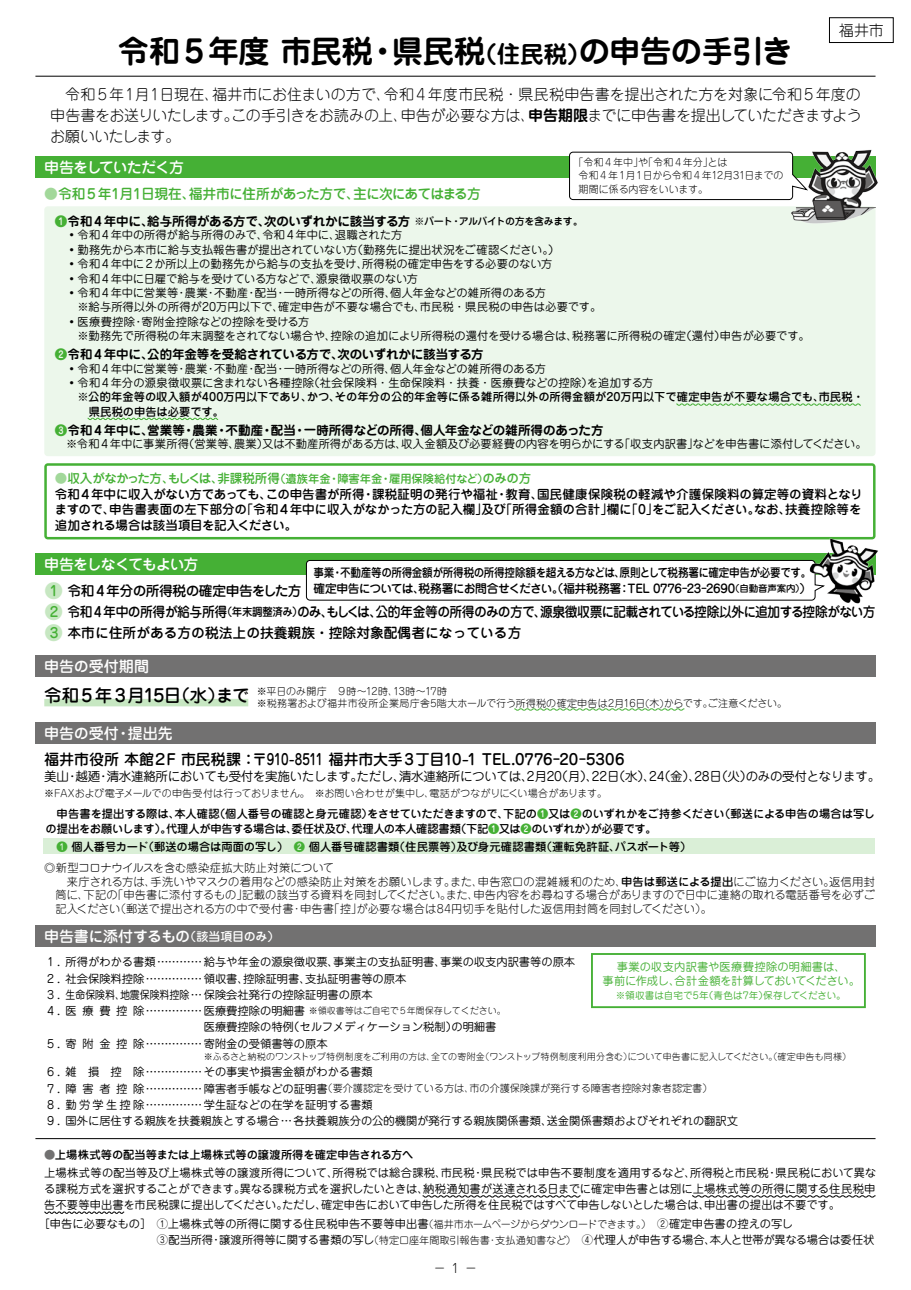
<style>
.page{position:relative;width:911px;height:1290px;background:#fff}
.page>*{position:absolute;margin:0;border:0;box-sizing:border-box;transform-origin:0 0}
.t1{font:700 31.25px "Jun 501 Pro";letter-spacing:-.015em;color:#000}
.t2{font:500 17.5px "Jun 34 Pro";color:#000}
.t3{font:300 15px/21.2px "Jun 101 Pro";letter-spacing:-.025em;color:#000;text-align:justify}
.t4{font:500 15px "Jun 34 Pro";letter-spacing:-.005em;color:#000}
.t5{font:500 15px "Jun 34 Pro";letter-spacing:-.035em;color:#fff}
.t6{font:500 15px "Jun 34 Pro";letter-spacing:-.005em;color:#fff}
.t7{font:500 15px "Jun 34 Pro";letter-spacing:-.075em;color:#fff}
.t8{font:500 15px "Jun 34 Pro";letter-spacing:-.065em;color:#fff}
.t9{font:500 13.75px "Jun 34 Pro";letter-spacing:-.03em;color:#000;scale:.93 1}
.t10{font:500 13.75px "Jun 34 Pro";color:#000}
.t11{font:500 13.75px "Jun 34 Pro";letter-spacing:-.04em;color:#45b035}
.t12{font:500 13.75px "Jun 34 Pro";letter-spacing:-.03em;color:#000}
.t13{font:500 12.5px/15.6px "Jun 34 Pro";letter-spacing:-.005em;color:#000}
.t14{font:700 12.5px "Jun 501 Pro";letter-spacing:-.01em;color:#000}
.t15{font:12.5px "Jun 201 Pro";letter-spacing:-.025em;color:#000}
.t16{font:300 12.5px "Jun 101 Pro";color:#000}
.t17{font:500 11.88px/15px "Jun 34 Pro";letter-spacing:-.035em;color:#000;scale:.89 1}
.t18{font:11.25px/16.2px "Jun 201 Pro";color:#000}
.t19{font:500 11.25px/15px "Jun 34 Pro";color:#000}
.t20{font:300 11.25px/13.8px "Jun 101 Pro";letter-spacing:.005em;color:#000}
.t21{font:11.25px/13.8px "Jun 201 Pro";letter-spacing:.01em;color:#45b035;text-align:center}
.t22{font:11.25px "Jun 201 Pro";letter-spacing:.02em;color:#000}
.t23{font:300 10.12px "Jun 101 Pro";color:#000}
.t24{font:300 10px/13.1px "Jun 101 Pro";letter-spacing:.005em;color:#000}
.t25{font:9.62px "Jun 201 Pro";color:#45b035}
.t26{font:300 9px "Jun 101 Pro";color:#000}
.s1{font-size:23.5px}
.s2{font-family:"Jun 501 Pro";font-weight:700}
.s3{color:#a2d89a}
.s4{color:#45b035}
.s5{font-family:"Jun 34 Pro";font-weight:500;font-size:10px}
.s6{font-family:"Jun 201 Pro";font-weight:400}
.s7{font-size:11.25px;color:#45b035}
.s8{font-size:9.5px}
.s9{font-size:19.25px;color:#c7e7c2}
.s10{font-size:11.25px}
.s11{font-family:"Jun 501 Pro";font-weight:700;color:#45b035}
.s12{font-family:"Jun 34 Pro";font-weight:500}
.s13{font-size:12px}
.s14{font-family:"Jun 201 Pro";font-weight:400;font-size:11.25px}
.s15{color:#727171}
.s16{font-family:"Jun 101 Pro";font-weight:300;font-size:10.12px}
</style>
<div class="page">
<svg style="left:44px;top:463px;width:831px;height:76px"></svg>
<div style="left:44px;top:206px;width:831px;height:250px;background:#ecf7eb;border-radius:4px"></div>
<hr style="left:35px;top:1138px;width:840px;height:1px;background:#000">
<div style="left:44px;top:838px;width:830px;height:16px;background:#daefd7"></div>
<div style="left:44px;top:699px;width:204px;height:7px;background:#c7e7c2"></div>
<hr style="left:35px;top:76px;width:840px;height:1px;background:#000">
<div style="left:35px;top:553px;width:840px;height:22px;background:#45b035"></div>
<div style="left:35px;top:656px;width:840px;height:21px;background:#727171"></div>
<div style="left:35px;top:722px;width:840px;height:21px;background:#727171"></div>
<div style="left:35px;top:157px;width:840px;height:21px;background:#45b035"></div>
<div style="left:829px;top:18px;width:64px;height:25px;border:1px solid #000"></div>
<svg style="left:676px;top:403px;width:185px;height:3px"></svg>
<svg style="left:87px;top:417px;width:132px;height:3px"></svg>
<svg style="left:569px;top:152px;width:222px;height:48px"></svg>
<div style="left:35px;top:925px;width:840px;height:22px;background:#727171"></div>
<div style="left:591px;top:953px;width:275px;height:55px;border:2px solid #45b035"></div>
<svg style="left:422px;top:1195px;width:159px;height:2px"></svg>
<svg style="left:44px;top:1211px;width:81px;height:3px"></svg>
<svg style="left:692px;top:1195px;width:184px;height:2px"></svg>
<img style="left:791px;top:149px;width:87px;height:87px">
<svg style="left:306px;top:560px;width:501px;height:41px"></svg>
<img style="left:807px;top:537px;width:71px;height:67px">
<svg style="left:514px;top:708px;width:171px;height:2px"></svg>
<h3 class="t3" style="left:839px;top:18px;width:47px">福井市</h3>
<h1 class="t1" style="left:118px;top:26px;width:676px">令和5年度 市民税・県民税<span class="s1">（住民税）</span>の申告の手引き</h1>
<h3 class="t3" style="left:50px;top:82px;width:813px">　令和5年1月1日現在、福井市にお住まいの方で、令和4年度市民税・県民税申告書を提出された方を対象に令和5年度の申告書をお送りいたします。この手引きをお読みの上、申告が必要な方は、<span class="s2">申告期限</span>までに申告書を提出していただきますようお願いいたします。</h3>
<p class="t24" style="left:578px;top:155px;width:207px;text-indent:-5px">「令和4 年中」や「令和4 年分」とは<br>令和4年1月1日から令和4年12月31日までの期間に係る内容をいいます。</p>
<h3 class="t8" style="left:44px;top:155px;width:141px">申告をしていただく方</h3>
<p class="t11" style="left:44px;top:183px;width:438px"><span class="s3">●</span>令和 5 年1月1日現在、福井市に住所があった方で、主に次にあてはまる方</p>
<p class="t14" style="left:55px;top:211px;width:529px"><span class="s4">❶</span>令和4 年中に、給与所得がある方で、次のいずれかに該当する方 <span class="s5">※パート・アルバイトの方を含みます。</span></p>
<p class="t18" style="left:66px;top:226px;width:337px">・令和4年中の所得が給与所得のみで、令和4年中に、退職された方</p>
<p class="t18" style="left:66px;top:240px;width:494px">・勤務先から本市に給与支払報告書が提出されていない方（勤務先に提出状況をご確認ください。）</p>
<p class="t18" style="left:66px;top:255px;width:488px">・令和4年中に2か所以上の勤務先から給与の支払を受け、所得税の確定申告をする必要のない方</p>
<p class="t18" style="left:66px;top:269px;width:353px">・令和4 年中に日雇で給与を受けている方などで、源泉徴収票のない方</p>
<p class="t18" style="left:66px;top:283px;width:481px">・令和4 年中に営業等・農業・不動産・配当・一時所得などの所得、個人年金などの雑所得のある方</p>
<p class="t18" style="left:55px;top:298px;width:548px">　　※給与所得以外の所得が20万円以下で、確定申告が不要な場合でも、市民税・県民税の申告は必要です。</p>
<p class="t22" style="left:66px;top:312px;width:244px">・医療費控除・寄附金控除などの控除を受ける方</p>
<p class="t18" style="left:55px;top:326px;width:756px">　　※勤務先で所得税の年末調整をされてない場合や、控除の追加により所得税の還付を受ける場合は、税務署に所得税の確定（還付）申告が必要です。</p>
<p class="t14" style="left:55px;top:345px;width:430px"><span class="s4">❷</span>令和4年中に、公的年金等を受給されている方で、次のいずれかに該当する方</p>
<p class="t18" style="left:66px;top:360px;width:589px;line-height:14.4px">・令和4 年中に営業等・農業・不動産・配当・一時所得などの所得、個人年金などの雑所得のある方<br>・令和4年分の源泉徴収票に含まれない各種控除（社会保険料・生命保険料・扶養・医療費などの控除）を追加する方</p>
<p class="t19" style="left:89px;top:389px;width:777px;line-height:14.4px;text-indent:-34px"><span class="s6">　　</span>※公的年金等の収入額が400万円以下であり、かつ、その年分の公的年金等に係る雑所得以外の所得金額が20万円以下で確定申告が不要な場合でも、市民税・県民税の申告は必要です。</p>
<p class="t14" style="left:55px;top:420px;width:550px"><span class="s4">❸</span>令和4年中に、営業等・農業・不動産・配当・一時所得などの所得、個人年金などの雑所得のあった方</p>
<p class="t18" style="left:66px;top:435px;width:802px">※令和4年中に事業所得（営業等、農業）又は不動産所得がある方は、収入金額及び必要経費の内容を明らかにする「収支内訳書」などを申告書に添付してください。</p>
<p class="t13" style="left:55px;top:469px;width:809px"><span class="s3">●</span><span class="s4">収入がなかった方、もしくは、非課税所得</span><span class="s7">（遺族年金・障害年金・雇用保険給付など）</span><span class="s4">のみの方<br></span>令和４年中に収入がない方であっても、この申告書が所得・課税証明の発行や福祉・教育、国民健康保険税の軽減や介護保険料の算定等の資料となりますので、申告書表面の左下部分の「令和４年中に収入がなかった方の記入欄」及び「所得金額の合計」欄に「0」をご記入ください。なお、扶養控除等を追加される場合は該当項目を記入ください。</p>
<h3 class="t7" style="left:44px;top:552px;width:156px">申告をしなくてもよい方</h3>
<p class="t17" style="left:313px;top:564px;width:561px">事業・不動産等の所得金額が所得税の所得控除額を超える方などは、原則として税務署に確定申告が必要です。確定申告については、税務署にお問合せください。（福井税務署：TEL 0776-23-2690<span class="s8">（自動音声案内）</span>）</p>
<p class="t12" style="left:44px;top:579px;width:259px"><span class="s9">●</span><span class="s4">1</span> 令和4年分の所得税の確定申告をした方</p>
<p class="t9" style="left:44px;top:601px;width:895px"><span class="s9">●</span><span class="s4">2</span> 令和4年中の所得が給与所得<span class="s10">（年末調整済み）</span>のみ、もしくは、公的年金等の所得のみの方で、源泉徴収票に記載されている控除以外に追加する控除がない方</p>
<p class="t10" style="left:44px;top:622px;width:478px"><span class="s9">●</span><span class="s4">3</span> 本市に住所がある方の税法上の扶養親族・控除対象配偶者になっている方</p>
<h3 class="t6" style="left:44px;top:655px;width:106px">申告の受付期間</h3>
<h2 class="t2" style="left:44px;top:681px;width:207px">令和5年3月15日（水）まで</h2>
<h3 class="t6" style="left:44px;top:721px;width:130px">申告の受付・提出先</h3>
<h3 class="t4" style="left:44px;top:747px;width:581px">福井市役所 本館２F 市民税課：〒910-8511 福井市大手3丁目10-1 TEL.0776-20-5306</h3>
<p class="t15" style="left:44px;top:766px;width:837px">美山・越廼・清水連絡所においても受付を実施いたします。ただし、清水連絡所については、2月20（月）、22日（水）、24（金）、28日（火）のみの受付となります。</p>
<p class="t24" style="left:257px;top:685px;width:532px;line-height:11.2px">※平日のみ開庁　９時～12時、13時～17時<br>※税務署および福井市役所企業局庁舎5階大ホールで行う所得税の確定申告は2月16日(木)からです。ご注意ください。</p>
<p class="t24" style="left:44px;top:785px;width:564px">※FAXおよび電子メールでの申告受付は行っておりません。　※お問い合わせが集中し、電話がつながりにくい場合があります。</p>
<p class="t19" style="left:45px;top:805px;width:831px">　申告書を提出する際は、本人確認（個人番号の確認と身元確認）をさせていただきますので、下記の<span class="s11">❶</span>又は<span class="s11">❷</span>のいずれかをご持参ください（郵送による申告の場合は写しの提出をお願いします）。代理人が申告する場合は、委任状及び、代理人の本人確認書類（下記<span class="s11">❶</span>又は<span class="s11">❷</span>のいずれか）が必要です。　</p>
<p class="t19" style="left:45px;top:838px;width:647px"><span class="s11">　❶</span> 個人番号カード（郵送の場合は両面の写し）　<span class="s11">❷</span> 個人番号確認書類（住民票等）及び身元確認書類（運転免許証、パスポート等）</p>
<p class="t20" style="left:56px;top:859px;width:821px;text-indent:-11px">◎新型コロナウイルスを含む感染症拡大防止対策について<br>　来庁される方は、手洗いやマスクの着用などの感染防止対策をお願いします。また、申告窓口の混雑緩和のため、<span class="s12">申告は郵送による提出</span>にご協力ください。返信用封筒に、下記の「申告書に添付するもの」記載の該当する資料を同封してください。また、申告内容をお尋ねする場合がありますので日中に連絡の取れる電話番号を必ずご記入ください（郵送で提出される方の中で受付書・申告書「控」が必要な場合は84円切手を貼付した返信用封筒を同封してください）。</p>
<h3 class="t5" style="left:44px;top:924px;width:237px">申告書に添付するもの<span class="s13">（該当項目のみ）</span></h3>
<p class="t18" style="left:47px;top:953px;width:529px">1 . 所得がわかる書類………… 給与や年金の源泉徴収票、事業主の支払証明書、事業の収支内訳書等の原本<br>2 . 社会保険料控除…………… 領収書、控除証明書、支払証明書等の原本<br>3 . 生命保険料、地震保険料控除… 保険会社発行の控除証明書の原本</p>
<p class="t26" style="left:47px;top:1004px;width:460px"><span class="s14">4 . 医療費控除…………… 医療費控除の明細書</span> ※領収書等はご自宅で5年間保存してください。</p>
<p class="t18" style="left:47px;top:1018px;width:451px;text-indent:157px">医療費控除の特例（セルフメディケーション税制）の明細書<br>5 ．寄附金控除…………… 寄附金の受領書等の原本</p>
<p class="t26" style="left:204px;top:1049px;width:648px">※ふるさと納税のワンストップ特例制度をご利用の方は、全ての寄附金（ワンストップ特例制度利用分含む）について申告書に記入してください。（確定申告も同様）</p>
<p class="t18" style="left:47px;top:1063px;width:327px">6 . 雑　損　控　除…………… その事実や損害金額がわかる書類</p>
<p class="t23" style="left:47px;top:1080px;width:667px"><span class="s14">7 . 障害者控除…………… 障害者手帳などの証明書</span>（要介護認定を受けている方は、市の介護保険課が発行する障害者控除対象者認定書）</p>
<p class="t18" style="left:47px;top:1095px;width:692px">8 . 勤労学生控除…………… 学生証などの在学を証明する書類<br>9 ．国外に居住する親族を扶養親族とする場合…各扶養親族分の公的機関が発行する親族関係書類、送金関係書類およびそれぞれの翻訳文</p>
<p class="t21" style="left:602px;top:959px;width:259px">事業の収支内訳書や医療費控除の明細書は、<br>事前に作成し、合計金額を計算しておいてください。</p>
<p class="t25" style="left:616px;top:987px;width:231px">※領収書は自宅で5年（青色は7年）保存してください。</p>
<p class="t19" style="left:44px;top:1146px;width:370px"><span class="s15">●</span>上場株式等の配当等または上場株式等の譲渡所得を確定申告される方へ</p>
<p class="t18" style="left:44px;top:1163px;width:833px;text-align:justify">上場株式等の配当等及び上場株式等の譲渡所得について、所得税では総合課税、市民税・県民税では申告不要制度を適用するなど、所得税と市民税・県民税において異なる課税方式を選択することができます。異なる課税方式を選択したいときは、納税通知書が送達される日までに確定申告書とは別に上場株式等の所得に関する住民税申告不要等申出書を市民税課に提出してください。ただし、確定申告において申告した所得を住民税ではすべて申告しないとした場合は、申出書の提出は不要です。</p>
<p class="t18" style="left:44px;top:1214px;width:831px;text-indent:-6px">［申告に必要なもの］　①上場株式等の所得に関する住民税申告不要等申出書<span class="s16">（福井市ホームページからダウンロードできます。）</span> ②確定申告書の控えの写し<br>　　　　　　　　　　③配当所得・譲渡所得等に関する書類の写し<span class="s16">（特定口座年間取引報告書・支払通知書など）</span> ④代理人が申告する場合、本人と世帯が異なる場合は委任状</p>
<p class="t16" style="left:433px;top:1258px;width:45px">－１－</p>
</div>
